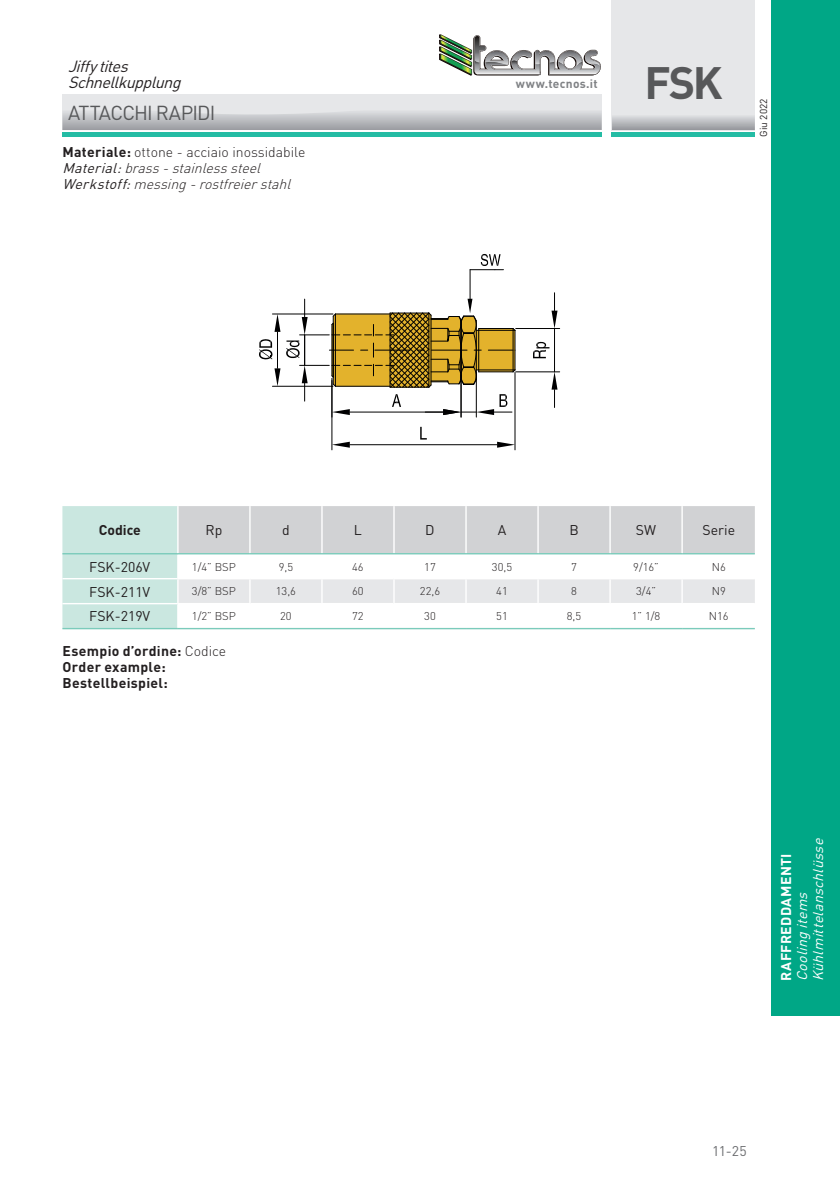
<style>
.page{position:relative;width:840px;height:1191px;background:#fff}
.page>*{position:absolute;margin:0;border:0;box-sizing:border-box;transform-origin:0 0}
.t1{font:700 44.8px "DINOT";color:#57585a}
.t2{font:20px "DINOT";letter-spacing:-.04em;color:#57585a}
.t3{font:italic 16px/16px "DINOT";color:#231f20}
.t4{font:italic 300 14px/16px "DINOT";color:#231f20}
.t5{font:700 14px/16px "DINOT";letter-spacing:.02em;color:#231f20}
.t6{font:14px "DINOT";color:#231f20}
.t7{font:italic 14px/16px "DINOT";color:#fff}
.t8{font:700 14px "DINOT";letter-spacing:.03em;color:#fff}
.t9{font:14px "DINOT";color:#6c6d70}
.t10{font:700 12px "DINOT";letter-spacing:.025em;color:#808285}
.t11{font:300 11.2px "DINOT";color:#231f20}
.t12{font:10px "DINOT";color:#231f20}
.s1{font-weight:700;font-style:normal}
.s2{font-style:normal}
.s3{font-weight:400}
.s4{font-weight:300}
</style>
<div class="page">
<div style="left:771px;top:0;width:68px;height:1015px;background:#00a786"></div>
<svg style="left:439px;top:34px;width:161px;height:42px"></svg>
<div style="left:62px;top:94px;width:539px;height:36px;background:#e6e7e9"></div>
<svg style="left:62px;top:112px;width:539px;height:18px;background:#b9babe"></svg>
<div style="left:611px;top:0;width:143px;height:130px;background:#e6e7e9"></div>
<div style="left:611px;top:132px;width:143px;height:5px;background:#24bca4"></div>
<div style="left:62px;top:132px;width:539px;height:5px;background:#24bca4"></div>
<svg style="left:612px;top:116px;width:142px;height:14px;background:#b6b8bc"></svg>
<svg style="left:62px;top:506px;width:692px;height:122px"></svg>
<hr style="left:62px;top:553px;width:116px;height:1px;background:#7bcbbb">
<hr style="left:178px;top:553px;width:72px;height:1px;background:#7bcbbb">
<hr style="left:250px;top:553px;width:72px;height:1px;background:#7bcbbb">
<hr style="left:322px;top:553px;width:72px;height:1px;background:#7bcbbb">
<hr style="left:394px;top:553px;width:72px;height:1px;background:#7bcbbb">
<hr style="left:466px;top:553px;width:71px;height:1px;background:#7bcbbb">
<hr style="left:537px;top:553px;width:72px;height:1px;background:#7bcbbb">
<hr style="left:609px;top:553px;width:72px;height:1px;background:#7bcbbb">
<hr style="left:681px;top:553px;width:73px;height:1px;background:#7bcbbb">
<hr style="left:62px;top:628px;width:116px;height:1px;background:#7bcbbb">
<hr style="left:178px;top:628px;width:72px;height:1px;background:#7bcbbb">
<hr style="left:250px;top:628px;width:72px;height:1px;background:#7bcbbb">
<hr style="left:322px;top:628px;width:72px;height:1px;background:#7bcbbb">
<hr style="left:394px;top:628px;width:72px;height:1px;background:#7bcbbb">
<hr style="left:466px;top:628px;width:71px;height:1px;background:#7bcbbb">
<hr style="left:537px;top:628px;width:72px;height:1px;background:#7bcbbb">
<hr style="left:609px;top:628px;width:72px;height:1px;background:#7bcbbb">
<hr style="left:681px;top:628px;width:73px;height:1px;background:#7bcbbb">
<hr style="left:62px;top:578px;width:116px;height:1px;background:#fff">
<hr style="left:178px;top:578px;width:72px;height:1px;background:#fff">
<hr style="left:393px;top:578px;width:73px;height:1px;background:#fff">
<hr style="left:466px;top:578px;width:71px;height:1px;background:#fff">
<hr style="left:537px;top:578px;width:72px;height:1px;background:#fff">
<hr style="left:609px;top:578px;width:72px;height:1px;background:#fff">
<hr style="left:681px;top:578px;width:73px;height:1px;background:#fff">
<hr style="left:62px;top:603px;width:116px;height:1px;background:#fff">
<hr style="left:178px;top:603px;width:72px;height:1px;background:#fff">
<hr style="left:393px;top:603px;width:73px;height:1px;background:#fff">
<hr style="left:466px;top:603px;width:71px;height:1px;background:#fff">
<hr style="left:537px;top:603px;width:72px;height:1px;background:#fff">
<hr style="left:609px;top:603px;width:72px;height:1px;background:#fff">
<hr style="left:681px;top:603px;width:73px;height:1px;background:#fff">
<hr style="left:250px;top:578px;width:72px;height:1px;background:#fff">
<hr style="left:322px;top:578px;width:71px;height:1px;background:#fff">
<hr style="left:250px;top:603px;width:72px;height:1px;background:#fff">
<hr style="left:322px;top:603px;width:71px;height:1px;background:#fff">
<hr style="left:177px;top:506px;width:1px;height:47px;background:#fff">
<hr style="left:249px;top:506px;width:1px;height:47px;background:#fff">
<hr style="left:321px;top:506px;width:1px;height:47px;background:#fff">
<hr style="left:393px;top:506px;width:1px;height:47px;background:#fff">
<hr style="left:465px;top:506px;width:1px;height:47px;background:#fff">
<hr style="left:537px;top:506px;width:1px;height:47px;background:#fff">
<hr style="left:609px;top:506px;width:1px;height:47px;background:#fff">
<hr style="left:681px;top:506px;width:1px;height:47px;background:#fff">
<hr style="left:349px;top:444px;width:148px;height:1px;background:#000001">
<hr style="left:514px;top:372px;width:1px;height:78px;background:#000001">
<hr style="left:331px;top:378px;width:1px;height:72px;background:#000001">
<svg style="left:332px;top:442px;width:17px;height:6px"></svg>
<svg style="left:497px;top:442px;width:17px;height:6px"></svg>
<svg style="left:420px;top:427px;width:6px;height:12px"></svg>
<hr style="left:349px;top:412px;width:94px;height:1px;background:#000001">
<svg style="left:332px;top:409px;width:17px;height:6px"></svg>
<svg style="left:392px;top:394px;width:9px;height:13px"></svg>
<hr style="left:299px;top:334px;width:30px;height:1px;background:#000001">
<hr style="left:299px;top:365px;width:30px;height:1px;background:#000001">
<svg style="left:301px;top:365px;width:6px;height:36px"></svg>
<svg style="left:286px;top:299px;width:21px;height:59px"></svg>
<hr style="left:277px;top:332px;width:1px;height:36px;background:#000001">
<hr style="left:272px;top:314px;width:61px;height:1px;background:#000001">
<hr style="left:272px;top:386px;width:61px;height:1px;background:#000001">
<svg style="left:274px;top:368px;width:6px;height:18px"></svg>
<svg style="left:274px;top:314px;width:6px;height:18px"></svg>
<svg style="left:259px;top:339px;width:13px;height:20px"></svg>
<hr style="left:304px;top:335px;width:1px;height:30px;background:#000001">
<hr style="left:515px;top:371px;width:44px;height:1px;background:#000001">
<hr style="left:515px;top:328px;width:44px;height:1px;background:#000001">
<svg style="left:533px;top:342px;width:16px;height:16px"></svg>
<hr style="left:554px;top:328px;width:1px;height:44px;background:#000001">
<svg style="left:551px;top:293px;width:6px;height:35px"></svg>
<svg style="left:551px;top:372px;width:6px;height:35px"></svg>
<hr style="left:460px;top:375px;width:1px;height:42px;background:#000001">
<hr style="left:475px;top:372px;width:1px;height:45px;background:#000001">
<svg style="left:425px;top:394px;width:86px;height:21px"></svg>
<svg style="left:329px;top:254px;width:187px;height:134px"></svg>
<p class="t3" style="left:68px;top:57px;width:119px">Jiffytites<br>Schnellkupplung</p>
<h2 class="t2" style="left:68px;top:100px;width:149px">ATTACCHI RAPIDI</h2>
<p class="t4" style="left:62px;top:144px;width:244px"><span class="s1">Materiale:</span> <span class="s2">ottone - acciaio inossidabile<br></span><span class="s3">Material:</span> brass-stainlesssteel<br><span class="s3">Werkstoff:</span> messing-rostfreierstahl</p>
<p class="t10" style="left:515px;top:75px;width:83px">www.tecnos.it</p>
<h1 class="t1" style="left:644px;top:54px;width:80px">FSK</h1>
<p class="t12" style="left:756px;top:137px;width:40px;rotate:-90deg">Giu 2022</p>
<p class="t5" style="left:99px;top:521px;width:44px">Codice</p>
<p class="t6" style="left:205px;top:521px;width:18px">Rp</p>
<p class="t6" style="left:282px;top:521px;width:9px">d</p>
<p class="t6" style="left:354px;top:521px;width:10px">L</p>
<p class="t6" style="left:425px;top:521px;width:11px">D</p>
<p class="t6" style="left:497px;top:521px;width:10px">A</p>
<p class="t6" style="left:569px;top:521px;width:11px">B</p>
<p class="t6" style="left:635px;top:521px;width:22px">SW</p>
<p class="t6" style="left:702px;top:521px;width:34px">Serie</p>
<p class="t6" style="left:89px;top:558px;width:62px">FSK-206V</p>
<p class="t11" style="left:192px;top:559px;width:45px">1/4” BSP</p>
<p class="t11" style="left:278px;top:559px;width:16px">9,5</p>
<p class="t11" style="left:352px;top:559px;width:13px">46</p>
<p class="t11" style="left:424px;top:559px;width:13px">17</p>
<p class="t11" style="left:491px;top:559px;width:22px">30,5</p>
<p class="t11" style="left:571px;top:559px;width:7px">7</p>
<p class="t11" style="left:633px;top:559px;width:27px">9/16”</p>
<p class="t11" style="left:711px;top:559px;width:16px">N6</p>
<p class="t6" style="left:89px;top:583px;width:62px">FSK-211V</p>
<p class="t11" style="left:192px;top:584px;width:45px">3/8” BSP</p>
<p class="t11" style="left:276px;top:584px;width:22px">13,6</p>
<p class="t11" style="left:352px;top:584px;width:13px">60</p>
<p class="t11" style="left:419px;top:584px;width:22px">22,6</p>
<p class="t11" style="left:496px;top:584px;width:13px">41</p>
<p class="t11" style="left:571px;top:584px;width:7px">8</p>
<p class="t11" style="left:635px;top:584px;width:21px">3/4”</p>
<p class="t11" style="left:711px;top:584px;width:16px">N9</p>
<p class="t6" style="left:89px;top:607px;width:62px">FSK-219V</p>
<p class="t11" style="left:192px;top:609px;width:45px">1/2” BSP</p>
<p class="t11" style="left:280px;top:609px;width:13px">20</p>
<p class="t11" style="left:352px;top:609px;width:13px">72</p>
<p class="t11" style="left:424px;top:609px;width:13px">30</p>
<p class="t11" style="left:496px;top:609px;width:13px">51</p>
<p class="t11" style="left:566px;top:609px;width:16px">8,5</p>
<p class="t11" style="left:631px;top:609px;width:30px">1” 1/8</p>
<p class="t11" style="left:708px;top:609px;width:21px">N16</p>
<p class="t5" style="left:62px;top:642px;width:165px">Esempio d’ordine: <span class="s4">Codice<br></span>Order example:<br>Bestellbeispiel:</p>
<p class="t7" style="left:793px;top:981px;width:148px;rotate:-90deg">Cooling items<br>Kühlmittelanschlüsse</p>
<p class="t8" style="left:776px;top:981px;width:129px;rotate:-90deg">RAFFREDDAMENTI</p>
<p class="t9" style="left:711px;top:1142px;width:36px">11-25</p>
</div>
